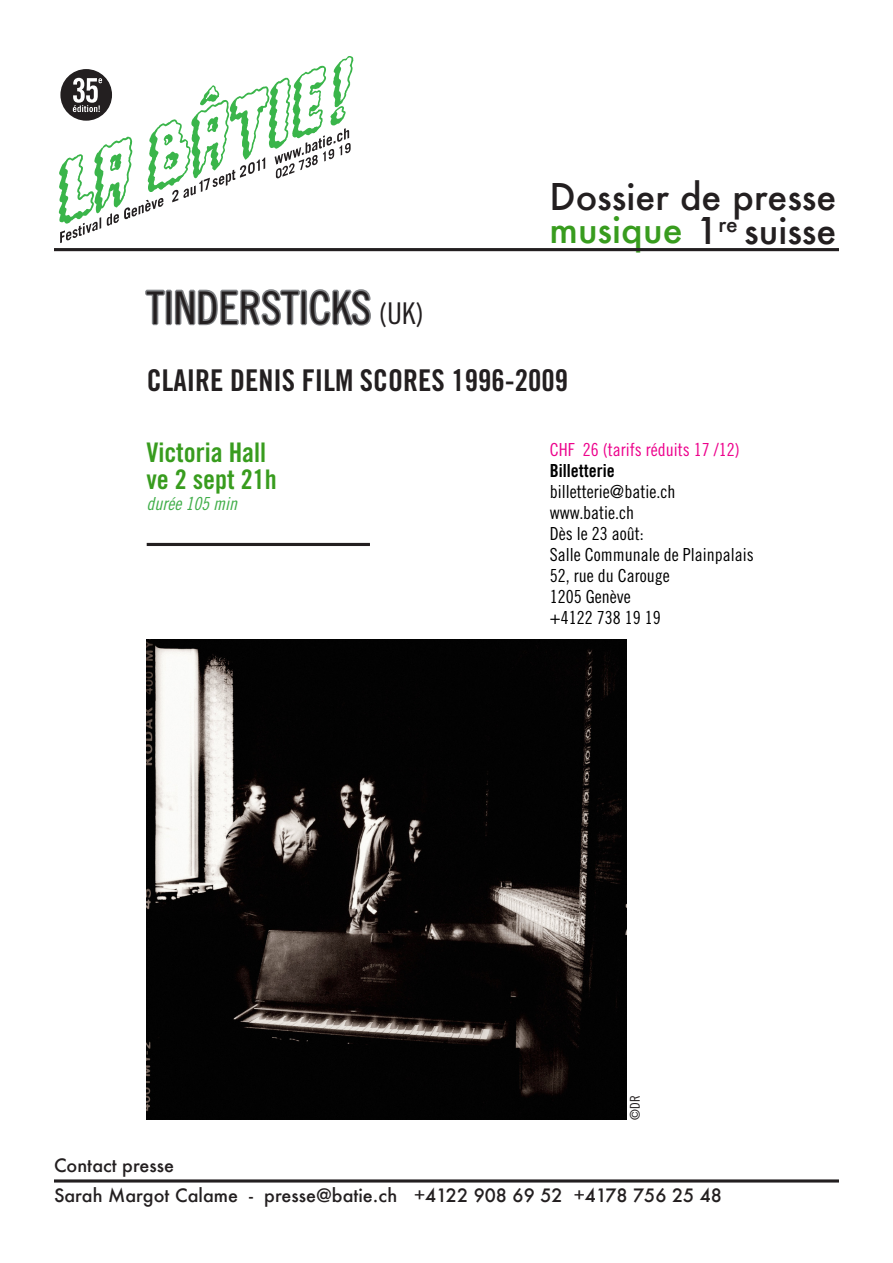
<style>
.page{position:relative;width:893px;height:1263px;background:#fff}
.page>*{position:absolute;margin:0;border:0;box-sizing:border-box;transform-origin:0 0}
.t1{font:45px "Trade Gothic Cond Eighteen";color:#231f20}
.t2{font:500 36px "Futura";color:#389c1e}
.t3{font:500 36px "Futura";color:#231f20}
.t4{font:30px "Trade Gothic Bold Cond Twenty";color:#231f20}
.t5{font:27px "Trade Gothic Bold Cond Twenty";color:#389c1e}
.t6{font:18px/21px "Trade Gothic Cond Eighteen";color:#000}
.t7{font:500 18px "Futura";color:#231f20}
.t8{font:18px "Trade Gothic Cond Eighteen";color:#ed028c}
.t9{font:18px "Trade Gothic Cond Eighteen Obl";color:#40ae49}
.t10{font:18px "Trade Gothic Bold Cond Twenty";color:#000}
.t11{font:13.5px "Trade Gothic Cond Eighteen";color:#231f20}
.s1{font-size:30px}
.s2{color:#231f20}
</style>
<div class="page">
<img style="left:147px;top:639px;width:480px;height:481px">
<svg style="left:145px;top:289px;width:21px;height:37px"></svg>
<div style="left:166px;top:290px;width:6px;height:35px;border:3px solid #848689"></div>
<svg style="left:174px;top:289px;width:127px;height:37px"></svg>
<div style="left:301px;top:290px;width:6px;height:35px;border:3px solid #848689"></div>
<svg style="left:309px;top:289px;width:62px;height:37px"></svg>
<div style="left:54px;top:248px;width:785px;height:3px;border:2px solid #231f20"></div>
<div style="left:54px;top:1179px;width:785px;height:3px;border:2px solid #231f20"></div>
<div style="left:147px;top:543px;width:223px;height:3px;border:2px solid #231f20"></div>
<svg style="left:58px;top:56px;width:295px;height:187px"></svg>
<p class="t1" style="left:146px;top:281px;width:279px">TINDERSTICKS <span class="s1">(UK)</span></p>
<p class="t3" style="left:549px;top:172px;width:288px">Dossier de presse</p>
<p class="t2" style="left:549px;top:205px;width:288px">musique <span class="s2">1</span><sup>re</sup> <span class="s2">suisse</span></p>
<p class="t4" style="left:147px;top:362px;width:423px">CLAIRE DENIS FILM SCORES 1996-2009</p>
<p class="t5" style="left:146px;top:436px;width:121px">Victoria Hall</p>
<p class="t5" style="left:146px;top:463px;width:132px">ve 2 sept 21h</p>
<p class="t9" style="left:146px;top:493px;width:92px">durée 105 min</p>
<p class="t8" style="left:550px;top:439px;width:191px">CHF 26 (tarifs réduits 17 /12)</p>
<p class="t10" style="left:550px;top:460px;width:66px">Billetterie</p>
<p class="t6" style="left:550px;top:481px;width:127px">billetterie@batie.ch</p>
<p class="t6" style="left:550px;top:502px;width:86px">www.batie.ch</p>
<p class="t6" style="left:550px;top:523px;width:205px">Dès le 23 août:<br>Salle Communale de Plainpalais</p>
<p class="t6" style="left:550px;top:565px;width:121px">52, rue du Carouge</p>
<p class="t6" style="left:550px;top:586px;width:82px">1205 Genève</p>
<p class="t6" style="left:550px;top:607px;width:112px">+4122 738 19 19</p>
<p class="t11" style="left:627px;top:1120px;width:26px;rotate:-90deg">©DR</p>
<p class="t7" style="left:54px;top:1152px;width:122px">Contact presse</p>
<p class="t7" style="left:54px;top:1182px;width:669px">Sarah Margot Calame - presse@batie.ch +4122 908 69 52 +4178 756 25 48</p>
</div>
